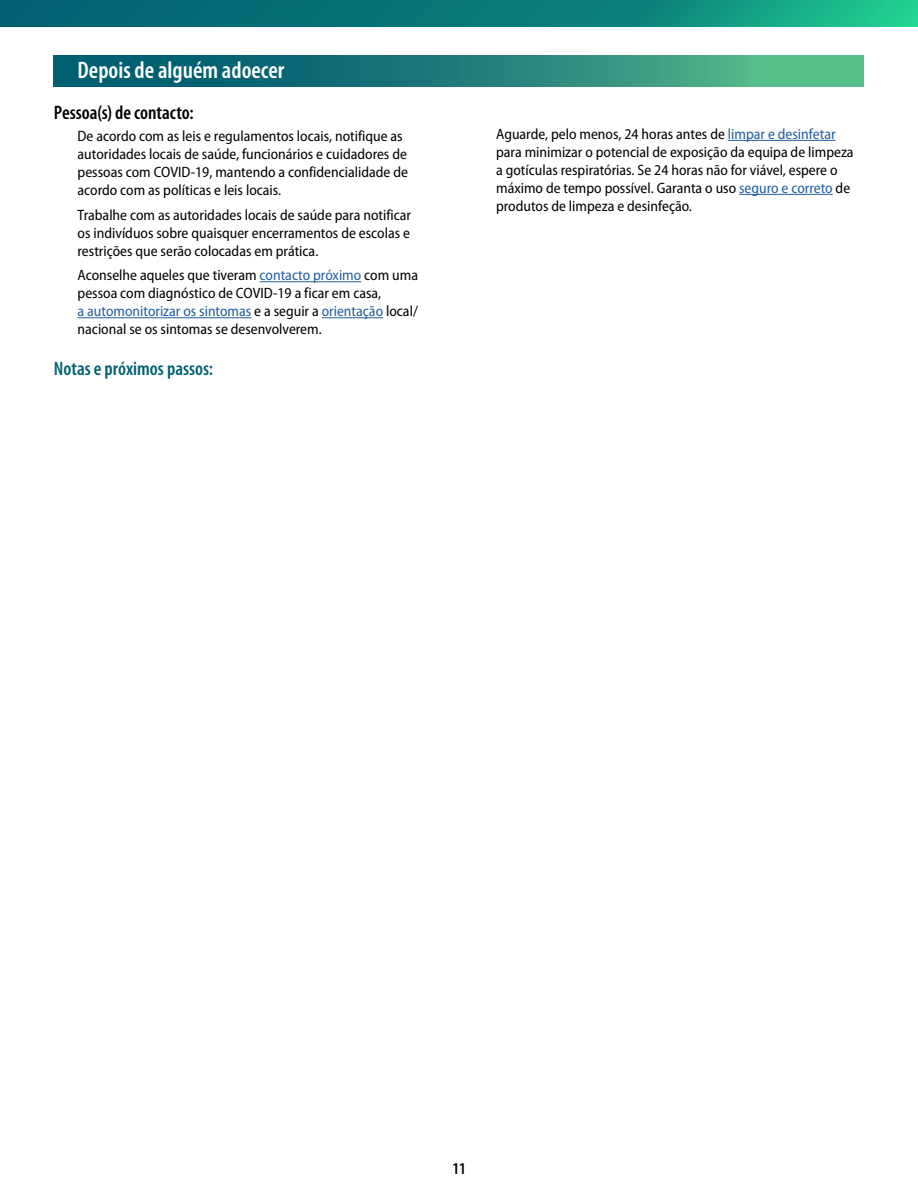
<style>
.page{position:relative;width:918px;height:1188px;background:#fff}
.page>*{position:absolute;margin:0;border:0;box-sizing:border-box;transform-origin:0 0}
.t1{font:600 condensed 24px "Myriad Pro";color:#fff}
.t2{font:600 condensed 19.5px "Myriad Pro";color:#006071}
.t3{font:600 condensed 19.5px "Myriad Pro";color:#000}
.t4{font:600 condensed 16.5px "Myriad Pro";color:#000}
.t5{font:semi-condensed 15px/18px "Myriad Pro";color:#000}
.s1{color:#fff}
.s2{color:#215e9e}
</style>
<div class="page">
<svg style="left:0;top:0;width:918px;height:27px;background:#0a807a"></svg>
<svg style="left:54px;top:56px;width:810px;height:30px;background:#25837b"></svg>
<hr style="left:260px;top:281px;width:101px;height:1px;background:#215e9e">
<hr style="left:78px;top:317px;width:173px;height:1px;background:#215e9e">
<hr style="left:322px;top:317px;width:61px;height:1px;background:#215e9e">
<hr style="left:728px;top:140px;width:108px;height:1px;background:#215e9e">
<hr style="left:739px;top:194px;width:94px;height:1px;background:#215e9e">
<h1 class="t1" style="left:78px;top:55px;width:208px">Depois de alguém adoecer</h1>
<h2 class="t3" style="left:54px;top:101px;width:141px">Pessoa(s) de contacto:</h2>
<p class="t5" style="left:78px;top:127px;width:332px;text-indent:-24px"><span class="s1">•</span> De acordo com as leis e regulamentos locais, notifique as autoridades locais de saúde, funcionários e cuidadores de pessoas com COVID-19, mantendo a confidencialidade de acordo com as políticas e leis locais.</p>
<p class="t5" style="left:78px;top:206px;width:335px;text-align:justify;text-indent:-24px"><span class="s1">•</span> Trabalhe com as autoridades locais de saúde para notificar os indivíduos sobre quaisquer encerramentos de escolas e restrições que serão colocadas em prática.</p>
<p class="t5" style="left:78px;top:267px;width:342px;text-indent:-24px"><span class="s1">•</span> Aconselhe aqueles que tiveram <span class="s2">contacto próximo</span> com uma pessoa com diagnóstico de COVID-19 a ficar em casa,<br><span class="s2">a automonitorizar os sintomas</span> e a seguir a <span class="s2">orientação</span> local/ nacional se os sintomas se desenvolverem.</p>
<h2 class="t2" style="left:54px;top:356px;width:161px">Notas e próximos passos:</h2>
<p class="t5" style="left:496px;top:125px;width:359px;text-indent:-24px"><span class="s1">•</span> Aguarde, pelo menos, 24 horas antes de <span class="s2">limpar e desinfetar </span>para minimizar o potencial de exposição da equipa de limpeza a gotículas respiratórias. Se 24 horas não for viável, espere o máximo de tempo possível. Garanta o uso <span class="s2">seguro e correto</span> de produtos de limpeza e desinfeção.</p>
<p class="t4" style="left:452px;top:1158px;width:15px">11</p>
</div>
